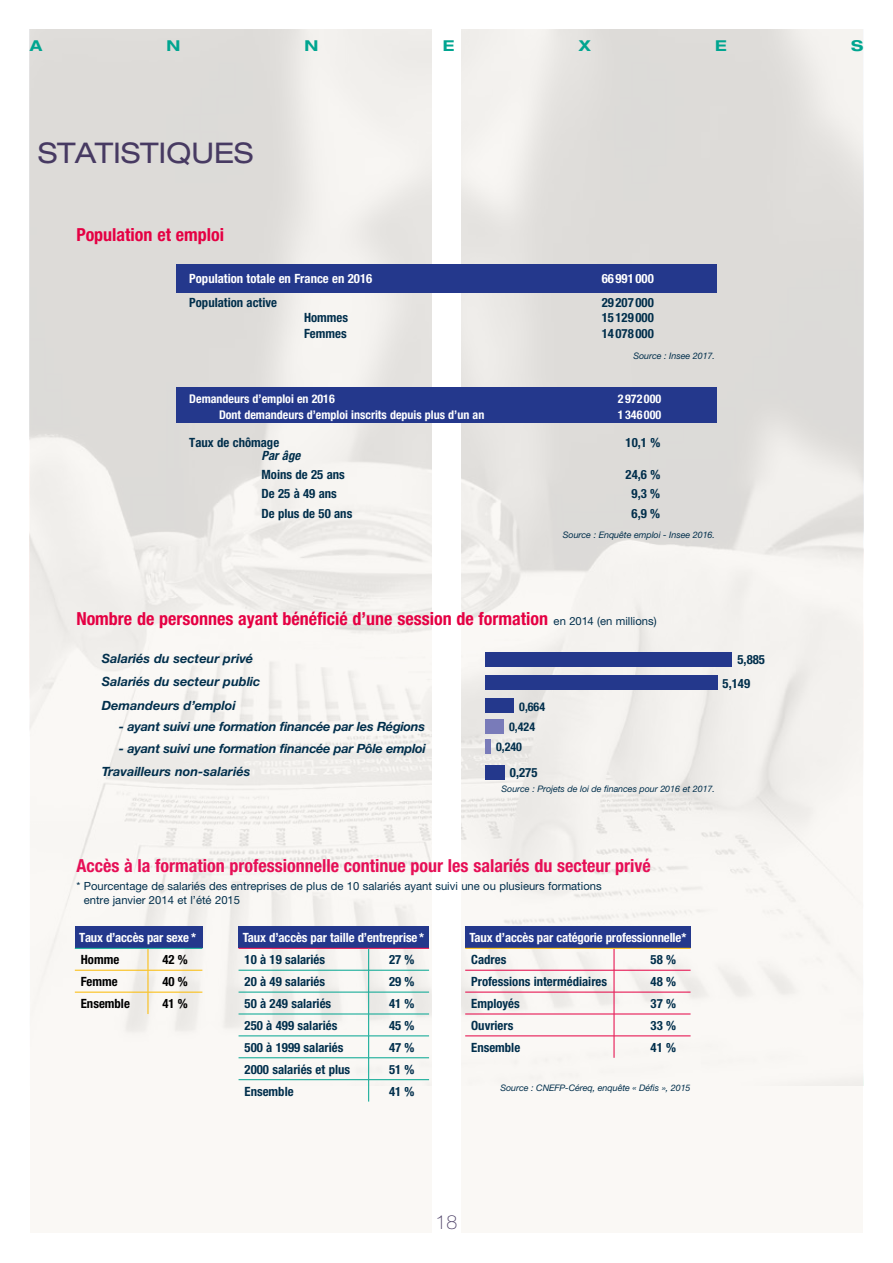
<style>
.page{position:relative;width:893px;height:1263px;background:#fff}
.page>*{position:absolute;margin:0;border:0;box-sizing:border-box;transform-origin:0 0}
.t1{font:expanded 28.5px "Helvetica Neue";color:#473a62}
.t2{font:100 19.5px "Helvetica Neue CE";color:#473a62}
.t3{font:700 condensed 18px "Helvetica Neue";color:#e50043}
.t4{font:700 condensed 18px "Helvetica Neue";color:#e60f56}
.t5{font:700 expanded 15px "Helvetica Neue";color:#00a590}
.t6{font:700 condensed 12.75px/23.4px "Helvetica Neue";color:#012f4c}
.t7{font:700 condensed 12.75px "Helvetica Neue";letter-spacing:-.01em;color:#fff}
.t8{font:italic 700 12.75px "Helvetica Neue CE";letter-spacing:-.02em;color:#012f4c}
.t9{font:italic 700 12.75px/23.4px "Helvetica Neue CE";color:#012f4c}
.t10{font:700 condensed 12.75px "Helvetica Neue";color:#000}
.t11{font:italic 700 condensed 12.75px "Helvetica Neue";color:#012f4c}
.t12{font:700 condensed 12px "Helvetica Neue";color:#fff}
.t13{font:700 condensed 12px "Helvetica Neue";color:#012f4c}
.t14{font:11.25px/13.5px "Helvetica Neue CE";color:#012f4c}
.t15{font:italic 9px "Helvetica Neue CE";letter-spacing:-.01em;color:#012f4c}
.s1{font-family:"Helvetica Neue CE";font-weight:400;font-stretch:normal;font-size:11.25px;color:#012f4c}
</style>
<div class="page">
<div style="left:30px;top:30px;width:402px;height:1203px;background:#faf8f5"></div>
<img style="left:30px;top:30px;width:402px;height:1056px">
<div style="left:461px;top:30px;width:402px;height:1203px;background:#faf8f5"></div>
<img style="left:461px;top:30px;width:402px;height:1056px">
<div style="left:485px;top:652px;width:247px;height:15px;background:#24388c"></div>
<div style="left:485px;top:675px;width:233px;height:15px;background:#24388c"></div>
<div style="left:485px;top:765px;width:19px;height:14px;background:#24388c"></div>
<div style="left:485px;top:698px;width:29px;height:15px;background:#24388c"></div>
<div style="left:485px;top:719px;width:19px;height:15px;background:#797bb9"></div>
<div style="left:485px;top:739px;width:5px;height:15px;background:#797bb9"></div>
<div style="left:176px;top:264px;width:540px;height:29px;background:#24388c"></div>
<div style="left:176px;top:387px;width:540px;height:36px;background:#24388c"></div>
<div style="left:75px;top:926px;width:127px;height:22px;background:#24388c"></div>
<hr style="left:75px;top:970px;width:73px;height:1px;background:#fbba00">
<hr style="left:148px;top:970px;width:54px;height:1px;background:#fbba00">
<hr style="left:75px;top:992px;width:73px;height:1px;background:#fbba00">
<hr style="left:148px;top:992px;width:54px;height:1px;background:#fbba00">
<svg style="left:148px;top:949px;width:1px;height:65px"></svg>
<hr style="left:75px;top:948px;width:73px;height:1px;background:#00a590">
<hr style="left:148px;top:948px;width:54px;height:1px;background:#00a590">
<div style="left:239px;top:926px;width:190px;height:22px;background:#24388c"></div>
<hr style="left:239px;top:948px;width:130px;height:1px;background:#e50043">
<hr style="left:369px;top:948px;width:60px;height:1px;background:#e50043">
<hr style="left:239px;top:970px;width:130px;height:1px;background:#00a590">
<hr style="left:369px;top:970px;width:60px;height:1px;background:#00a590">
<hr style="left:239px;top:992px;width:130px;height:1px;background:#00a590">
<hr style="left:369px;top:992px;width:60px;height:1px;background:#00a590">
<hr style="left:239px;top:1014px;width:130px;height:1px;background:#00a590">
<hr style="left:369px;top:1014px;width:60px;height:1px;background:#00a590">
<hr style="left:239px;top:1036px;width:130px;height:1px;background:#00a590">
<hr style="left:369px;top:1036px;width:60px;height:1px;background:#00a590">
<hr style="left:239px;top:1057px;width:130px;height:1px;background:#00a590">
<hr style="left:369px;top:1057px;width:60px;height:1px;background:#00a590">
<hr style="left:239px;top:1079px;width:130px;height:1px;background:#00a590">
<hr style="left:369px;top:1079px;width:60px;height:1px;background:#00a590">
<svg style="left:368px;top:949px;width:1px;height:152px"></svg>
<div style="left:465px;top:926px;width:226px;height:22px;background:#24388c"></div>
<hr style="left:465px;top:970px;width:149px;height:1px;background:#e50043">
<hr style="left:614px;top:970px;width:77px;height:1px;background:#e50043">
<hr style="left:465px;top:992px;width:149px;height:1px;background:#e50043">
<hr style="left:614px;top:992px;width:77px;height:1px;background:#e50043">
<svg style="left:614px;top:949px;width:1px;height:109px"></svg>
<hr style="left:465px;top:1014px;width:149px;height:1px;background:#e50043">
<hr style="left:614px;top:1014px;width:77px;height:1px;background:#e50043">
<hr style="left:465px;top:948px;width:149px;height:1px;background:#fbba00">
<hr style="left:614px;top:948px;width:77px;height:1px;background:#fbba00">
<hr style="left:465px;top:1036px;width:149px;height:1px;background:#e50043">
<hr style="left:614px;top:1036px;width:77px;height:1px;background:#e50043">
<p class="t5" style="left:30px;top:36px;width:14px">A</p>
<p class="t5" style="left:167px;top:36px;width:15px">N</p>
<p class="t5" style="left:305px;top:36px;width:15px">N</p>
<p class="t5" style="left:443px;top:36px;width:13px">E</p>
<p class="t5" style="left:579px;top:36px;width:13px">X</p>
<p class="t5" style="left:715px;top:36px;width:13px">E</p>
<p class="t5" style="left:851px;top:36px;width:14px">S</p>
<h1 class="t1" style="left:38px;top:135px;width:216px">STATISTIQUES</h1>
<h3 class="t3" style="left:76px;top:224px;width:149px">Population et emploi</h3>
<p class="t7" style="left:189px;top:271px;width:185px">Population totale en France en 2016</p>
<p class="t7" style="left:602px;top:271px;width:54px">66 991 000</p>
<p class="t6" style="left:189px;top:291px;width:89px">Population active</p>
<p class="t6" style="left:602px;top:291px;width:54px">29 207 000</p>
<p class="t6" style="left:304px;top:306px;width:46px">Hommes</p>
<p class="t6" style="left:602px;top:306px;width:54px">15 129 000</p>
<p class="t6" style="left:304px;top:321px;width:44px">Femmes</p>
<p class="t6" style="left:602px;top:321px;width:54px">14 078 000</p>
<p class="t15" style="left:633px;top:350px;width:83px">Source : Insee 2017.</p>
<p class="t12" style="left:189px;top:391px;width:147px">Demandeurs d’emploi en 2016</p>
<p class="t12" style="left:618px;top:391px;width:45px">2 972 000</p>
<p class="t12" style="left:219px;top:408px;width:267px">Dont demandeurs d’emploi inscrits depuis plus d’un an</p>
<p class="t12" style="left:618px;top:408px;width:45px">1 346 000</p>
<p class="t6" style="left:189px;top:430px;width:92px">Taux de chômage</p>
<p class="t6" style="left:626px;top:430px;width:36px">10,1 %</p>
<p class="t11" style="left:261px;top:447px;width:40px">Par âge</p>
<p class="t6" style="left:261px;top:463px;width:85px">Moins de 25 ans</p>
<p class="t6" style="left:625px;top:463px;width:36px">24,6 %</p>
<p class="t6" style="left:261px;top:482px;width:77px">De 25 à 49 ans</p>
<p class="t6" style="left:632px;top:482px;width:30px">9,3 %</p>
<p class="t6" style="left:261px;top:501px;width:92px">De plus de 50 ans</p>
<p class="t6" style="left:632px;top:501px;width:30px">6,9 %</p>
<p class="t15" style="left:563px;top:530px;width:154px">Source : Enquête emploi - Insee 2016.</p>
<h3 class="t3" style="left:76px;top:607px;width:582px">Nombre de personnes ayant bénéficié d’une session de formation <span class="s1">en 2014 (en millions)</span></h3>
<p class="t9" style="left:102px;top:647px;width:160px">Salariés du secteur privé<br>Salariés du secteur public</p>
<p class="t6" style="left:723px;top:648px;width:44px;text-indent:15px">5,885<br>5,149</p>
<p class="t9" style="left:102px;top:694px;width:135px">Demandeurs d’emploi</p>
<p class="t8" style="left:119px;top:719px;width:308px">- ayant suivi une formation financée par les Régions</p>
<p class="t8" style="left:119px;top:741px;width:308px">- ayant suivi une formation financée par Pôle emploi</p>
<p class="t13" style="left:519px;top:699px;width:27px">0,664</p>
<p class="t13" style="left:509px;top:719px;width:27px">0,424</p>
<p class="t13" style="left:496px;top:740px;width:27px">0,240</p>
<p class="t9" style="left:102px;top:760px;width:150px">Travailleurs non-salariés</p>
<p class="t6" style="left:510px;top:761px;width:29px">0,275</p>
<p class="t15" style="left:502px;top:783px;width:215px">Source : Projets de loi de finances pour 2016 et 2017.</p>
<h3 class="t4" style="left:76px;top:855px;width:576px">Accès à la formation professionnelle continue pour les salariés du secteur privé</h3>
<p class="t14" style="left:84px;top:879px;width:519px;text-indent:-7px">* Pourcentage de salariés des entreprises de plus de 10 salariés ayant suivi une ou plusieurs formations entre janvier 2014 et l’été 2015</p>
<p class="t7" style="left:79px;top:930px;width:118px">Taux d’accès par sexe *</p>
<p class="t10" style="left:81px;top:952px;width:40px">Homme</p>
<p class="t10" style="left:162px;top:952px;width:27px">42 %</p>
<p class="t10" style="left:81px;top:974px;width:38px">Femme</p>
<p class="t10" style="left:162px;top:974px;width:27px">40 %</p>
<p class="t10" style="left:81px;top:996px;width:51px">Ensemble</p>
<p class="t10" style="left:162px;top:996px;width:27px">41 %</p>
<p class="t7" style="left:243px;top:930px;width:183px">Taux d’accès par taille d’entreprise *</p>
<p class="t6" style="left:245px;top:948px;width:82px">10 à 19 salariés</p>
<p class="t6" style="left:389px;top:948px;width:27px">27 %</p>
<p class="t6" style="left:245px;top:970px;width:82px">20 à 49 salariés</p>
<p class="t6" style="left:389px;top:970px;width:27px">29 %</p>
<p class="t6" style="left:245px;top:991px;width:88px">50 à 249 salariés</p>
<p class="t6" style="left:389px;top:991px;width:27px">41 %</p>
<p class="t6" style="left:245px;top:1013px;width:94px">250 à 499 salariés</p>
<p class="t6" style="left:389px;top:1013px;width:27px">45 %</p>
<p class="t6" style="left:245px;top:1035px;width:100px">500 à 1999 salariés</p>
<p class="t6" style="left:389px;top:1035px;width:27px">47 %</p>
<p class="t6" style="left:245px;top:1057px;width:107px">2000 salariés et plus</p>
<p class="t6" style="left:389px;top:1057px;width:27px">51 %</p>
<p class="t6" style="left:245px;top:1079px;width:51px">Ensemble</p>
<p class="t6" style="left:389px;top:1079px;width:27px">41 %</p>
<p class="t7" style="left:469px;top:930px;width:218px">Taux d’accès par catégorie professionnelle*</p>
<p class="t6" style="left:471px;top:948px;width:37px">Cadres</p>
<p class="t6" style="left:650px;top:948px;width:27px">58 %</p>
<p class="t6" style="left:471px;top:970px;width:137px">Professions intermédiaires</p>
<p class="t6" style="left:650px;top:970px;width:27px">48 %</p>
<p class="t6" style="left:471px;top:991px;width:50px">Employés</p>
<p class="t6" style="left:650px;top:991px;width:27px">37 %</p>
<p class="t6" style="left:471px;top:1013px;width:44px">Ouvriers</p>
<p class="t6" style="left:650px;top:1013px;width:27px">33 %</p>
<p class="t6" style="left:471px;top:1035px;width:51px">Ensemble</p>
<p class="t6" style="left:650px;top:1035px;width:27px">41 %</p>
<p class="t15" style="left:500px;top:1082px;width:192px">Source : CNEFP-Céreq, enquête « Défis », 2015</p>
<h2 class="t2" style="left:436px;top:1211px;width:23px">18</h2>
</div>
